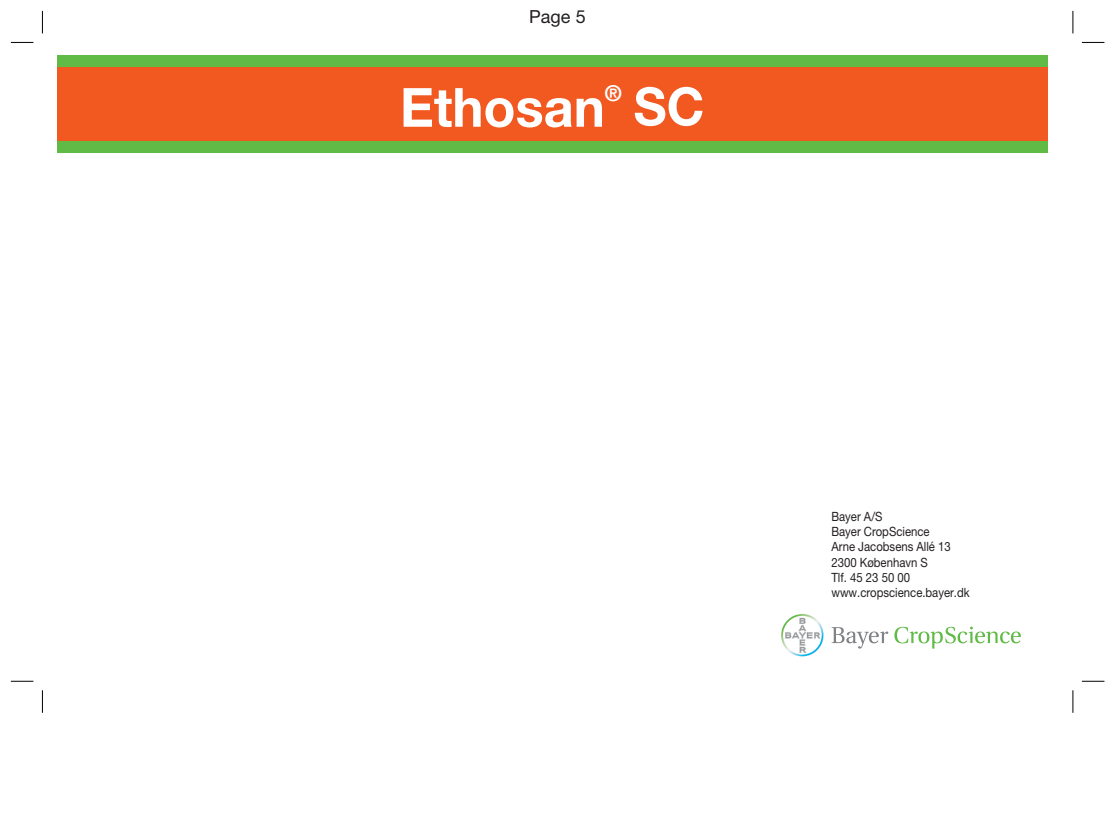
<style>
.page{position:relative;width:1115px;height:830px;background:#fff}
.page>*{position:absolute;margin:0;border:0;box-sizing:border-box;transform-origin:0 0}
.t1{font:700 54px "Helvetica Neue";color:#fff}
.t2{font:700 52.5px "Helvetica Neue";color:#fff}
.t3{font:700 21.9px "Helvetica Neue";color:#fff}
.t4{font:18px "Helvetica Neue";color:#231f20}
.t5{font:12.75px/15.3px "Helvetica Neue";color:#231f20;scale:.89 1}
</style>
<div class="page">
<svg style="left:1072px;top:690px;width:1px;height:22px"></svg>
<svg style="left:1072px;top:11px;width:1px;height:22px"></svg>
<svg style="left:42px;top:690px;width:1px;height:22px"></svg>
<svg style="left:42px;top:11px;width:1px;height:22px"></svg>
<svg style="left:1082px;top:680px;width:21px;height:1px"></svg>
<svg style="left:11px;top:680px;width:22px;height:1px"></svg>
<svg style="left:1081px;top:42px;width:22px;height:1px"></svg>
<svg style="left:11px;top:42px;width:22px;height:1px"></svg>
<svg style="left:831px;top:627px;width:57px;height:21px"></svg>
<svg style="left:894px;top:626px;width:126px;height:22px"></svg>
<svg style="left:781px;top:614px;width:42px;height:42px"></svg>
<div style="left:58px;top:67px;width:989px;height:74px;background:#f15921"></div>
<div style="left:58px;top:55px;width:989px;height:12px;background:#60bb46"></div>
<div style="left:58px;top:141px;width:989px;height:11px;background:#60bb46"></div>
<h3 class="t4" style="left:529px;top:10px;width:58px">Page 5</h3>
<h1 class="t1" style="left:400px;top:88px;width:206px">Ethosan</h1>
<h3 class="t3" style="left:604px;top:85px;width:18px">®</h3>
<h2 class="t2" style="left:633px;top:88px;width:72px">SC</h2>
<p class="t5" style="left:831px;top:509px;width:157px">Bayer A/S<br>Bayer CropScience<br>Arne Jacobsens Allé 13<br>2300 København S<br>Tlf. 45 23 50 00 www.cropscience.bayer.dk</p>
</div>
